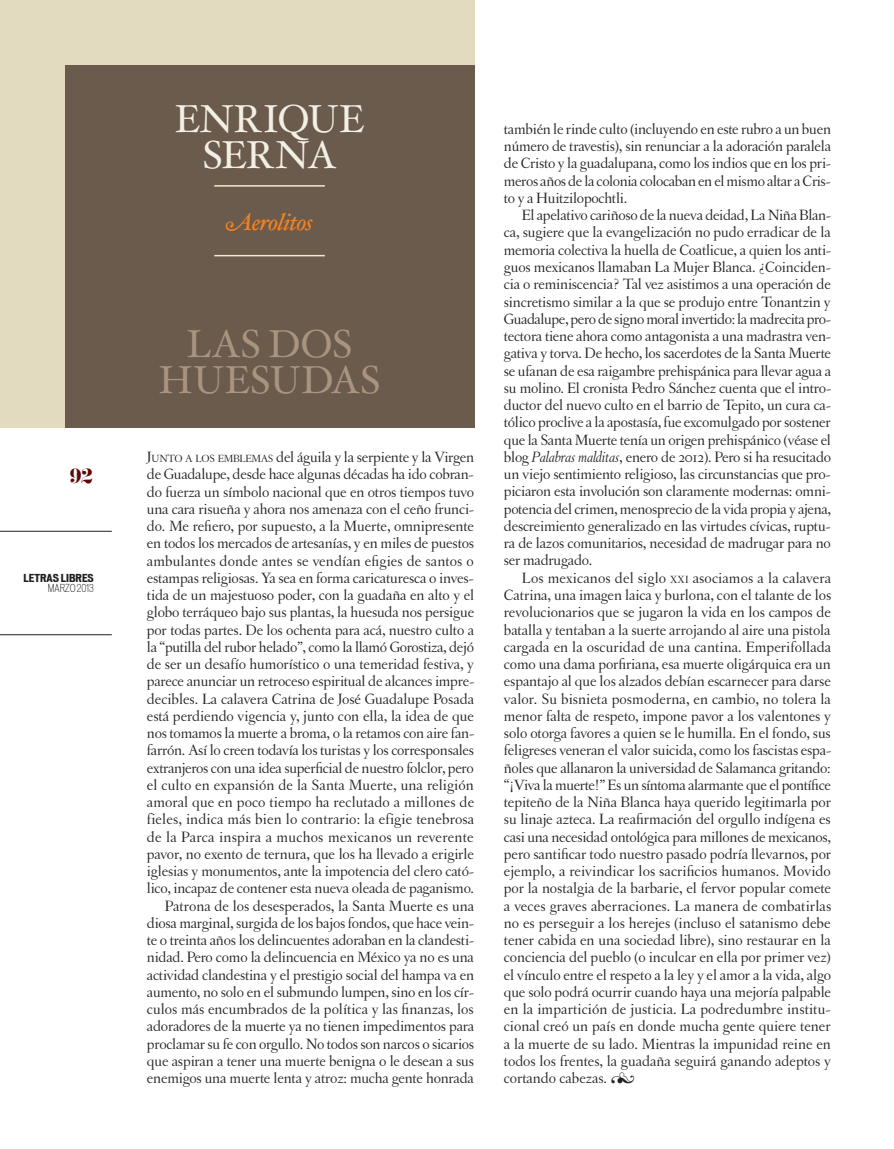
<style>
.page{position:relative;width:894px;height:1149px;background:#fff}
.page>*{position:absolute;margin:0;border:0;box-sizing:border-box;transform-origin:0 0}
.t1{font:39px/36px "Hoefler Txt";letter-spacing:.015em;color:#a9947f;text-align:center}
.t2{font:39px/36px "Hoefler Txt";letter-spacing:-.015em;color:#f3efe4;text-align:center}
.t3{font:italic 24px "Hoefler Txt Swash";letter-spacing:-.03em;color:#f58220}
.t4{font:18px "Eloquent JF";color:#5f0607}
.t5{font:15.75px/17.2px "Letras Oldstyle";letter-spacing:-.015em;color:#231f20;text-align:justify}
.t6{font:700 expanded 10.5px "Vonnes";color:#231f20}
.t7{font:300 condensed 10.5px "Vonnes";color:#231f20}
.s1{font-style:inherit}
.s2{font-size:10.95px}
.s3{font-style:italic}
.s4{font-family:"Hoefler Txt Fleurons";font-size:15px}
</style>
<div class="page">
<hr style="left:0;top:634px;width:112px;height:1px;background:#231f20">
<hr style="left:0;top:531px;width:112px;height:1px;background:#231f20">
<div style="left:0;top:0;width:474px;height:427px;background:#e2dbc0"></div>
<div style="left:65px;top:65px;width:409px;height:362px;background:#6b5b4d"></div>
<hr style="left:214px;top:255px;width:111px;height:1px;background:#f3e9c9">
<hr style="left:214px;top:185px;width:111px;height:2px;background:#f3e9c9">
<p class="t4" style="left:70px;top:464px;width:25px">92</p>
<p class="t6" style="left:23px;top:571px;width:72px">LETRAS LIBRES</p>
<p class="t7" style="left:48px;top:582px;width:47px">MARZO 2013</p>
<h1 class="t2" style="left:175px;top:99px;width:191px">ENRIQUE<br>SERNA</h1>
<h2 class="t3" style="left:226px;top:207px;width:88px">Aerolitos</h2>
<h1 class="t1" style="left:159px;top:324px;width:223px">LAS DOS<br>HUESUDAS</h1>
<p class="t5" style="left:147px;top:448px;width:329px;text-align:right"><span class="s1">J</span><span class="s2">UNTO A LOS EMBLEMAS</span> del águila y la serpiente y la Virgen de Guadalupe, desde hace algunas décadas ha ido cobran&shy;do fuerza un símbolo nacional que en otros tiempos tuvo una cara risueña y ahora nos amenaza con el ceño frunci&shy;do. Me refiero, por supuesto, a la Muerte, omnipresente en todos los mercados de artesanías, y en miles de puestos ambulantes donde antes se vendían efigies de santos o estampas religiosas. Ya sea en forma caricaturesca o inves&shy;tida de un majestuoso poder, con la guadaña en alto y el globo terráqueo bajo sus plantas, la huesuda nos persigue por todas partes. De los ochenta para acá, nuestro culto a la “putilla del rubor helado”, como la llamó Gorostiza, dejó de ser un desafío humorístico o una temeridad festiva, y parece anunciar un retroceso espiritual de alcances impre&shy;decibles. La calavera Catrina de José Guadalupe Posada está perdiendo vigencia y, junto con ella, la idea de que nos tomamos la muerte a broma, o la retamos con aire fan&shy;farrón. Así lo creen todavía los turistas y los corresponsales extranjeros con una idea superficial de nuestro folclor, pero el culto en expansión de la Santa Muerte, una religión amoral que en poco tiempo ha reclutado a millones de fieles, indica más bien lo contrario: la efigie tenebrosa de la Parca inspira a muchos mexicanos un reverente pavor, no exento de ternura, que los ha llevado a erigirle iglesias y monumentos, ante la impotencia del clero cató&shy;lico, incapaz de contener esta nueva oleada de paganismo.<br>Patrona de los desesperados, la Santa Muerte es una diosa marginal, surgida de los bajos fondos, que hace vein&shy;te o treinta años los delincuentes adoraban en la clandesti&shy;nidad. Pero como la delincuencia en México ya no es una actividad clandestina y el prestigio social del hampa va en aumento, no solo en el submundo lumpen, sino en los cír&shy;culos más encumbrados de la política y las finanzas, los adoradores de la muerte ya no tienen impedimentos para proclamar su fe con orgullo. No todos son narcos o sicarios que aspiran a tener una muerte benigna o le desean a sus enemigos una muerte lenta y atroz: mucha gente honrada</p>
<p class="t5" style="left:503px;top:120px;width:328px">también le rinde culto (incluyendo en este rubro a un buen número de travestis), sin renunciar a la adoración paralela de Cristo y la guadalupana, como los indios que en los pri&shy;meros años de la colonia colocaban en el mismo altar a Cris&shy;to y a Huitzilopochtli.</p>
<p class="t5" style="left:503px;top:206px;width:329px;text-indent:18px">El apelativo cariñoso de la nueva deidad, La Niña Blan&shy;ca, sugiere que la evangelización no pudo erradicar de la memoria colectiva la huella de Coatlicue, a quien los anti&shy;guos mexicanos llamaban La Mujer Blanca. ¿Coinciden&shy;cia o reminiscencia? Tal vez asistimos a una operación de sincretismo similar a la que se produjo entre Tonantzin y Guadalupe, pero de signo moral invertido: la madrecita pro&shy;tectora tiene ahora como antagonista a una madrastra ven&shy;gativa y torva. De hecho, los sacerdotes de la Santa Muerte se ufanan de esa raigambre prehispánica para llevar agua a su molino. El cronista Pedro Sánchez cuenta que el intro&shy;ductor del nuevo culto en el barrio de Tepito, un cura ca&shy;tólico proclive a la apostasía, fue excomulgado por sostener que la Santa Muerte tenía un origen prehispánico (véase el blog <span class="s3">Palabras malditas</span>, enero de 2012). Pero si ha resucitado un viejo sentimiento religioso, las circunstancias que pro&shy;piciaron esta involución son claramente modernas: omni&shy;potencia del crimen, menosprecio de la vida propia y ajena, descreimiento generalizado en las virtudes cívicas, ruptu&shy;ra de lazos comunitarios, necesidad de madrugar para no ser madrugado.</p>
<p class="t5" style="left:503px;top:569px;width:329px;text-indent:18px">Los mexicanos del siglo <span class="s2">XXI</span> asociamos a la calavera Catrina, una imagen laica y burlona, con el talante de los revolucionarios que se jugaron la vida en los campos de batalla y tentaban a la suerte arrojando al aire una pistola cargada en la oscuridad de una cantina. Emperifollada como una dama porfiriana, esa muerte oligárquica era un espantajo al que los alzados debían escarnecer para darse valor. Su bisnieta posmoderna, en cambio, no tolera la menor falta de respeto, impone pavor a los valentones y solo otorga favores a quien se le humilla. En el fondo, sus feligreses veneran el valor suicida, como los fascistas espa&shy;ñoles que allanaron la universidad de Salamanca gritando: “¡Viva la muerte!” Es un síntoma alarmante que el pontífice tepiteño de la Niña Blanca haya querido legitimarla por su linaje azteca. La reafirmación del orgullo indígena es casi una necesidad ontológica para millones de mexicanos, pero santificar todo nuestro pasado podría llevarnos, por ejemplo, a reivindicar los sacrificios humanos. Movido por la nostalgia de la barbarie, el fervor popular comete a veces graves aberraciones. La manera de combatirlas no es perseguir a los herejes (incluso el satanismo debe tener cabida en una sociedad libre), sino restaurar en la conciencia del pueblo (o inculcar en ella por primer vez) el vínculo entre el respeto a la ley y el amor a la vida, algo que solo podrá ocurrir cuando haya una mejoría palpable en la impartición de justicia. La podredumbre institu&shy;cional creó un país en donde mucha gente quiere tener a la muerte de su lado. Mientras la impunidad reine en todos los frentes, la guadaña seguirá ganando adeptos y cortando cabezas. <span class="s4">6</span></p>
</div>
